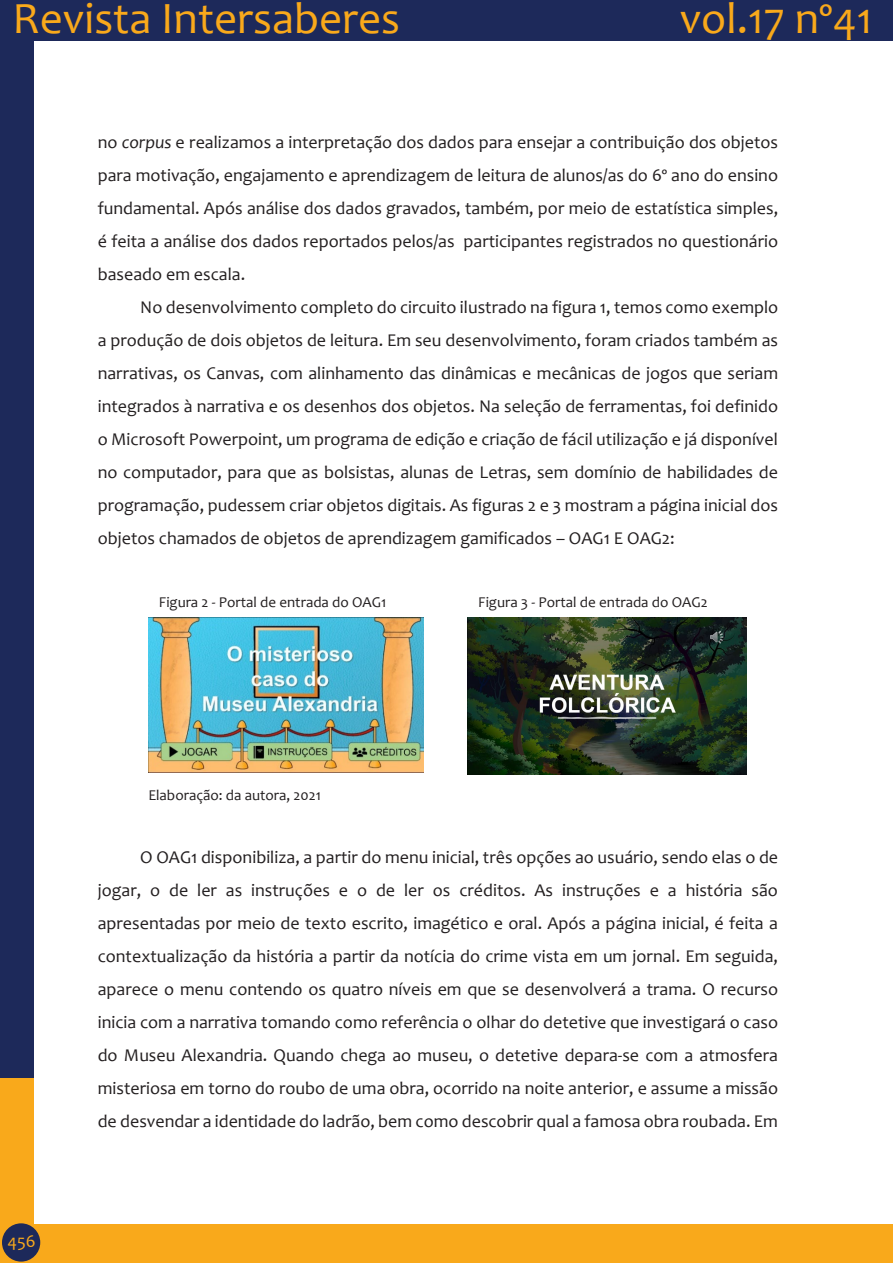
<style>
.page{position:relative;width:893px;height:1263px;background:#fff}
.page>*{position:absolute;margin:0;border:0;box-sizing:border-box;transform-origin:0 0}
.t1{font:45px "Candara";color:#f9a91b}
.t2{font:18px/33px "Candara";color:#231f20;text-align:justify}
.t3{font:18px "Candara";color:#f9a91b}
.t4{font:15px "Candara";color:#231f20}
.s1{font-style:italic}
</style>
<div class="page">
<div style="left:0;top:0;width:33px;height:1081px;background:#1d295a"></div>
<div style="left:0;top:0;width:893px;height:41px;background:#1d295a"></div>
<div style="left:0;top:1078px;width:33px;height:185px;background:#f9a91b"></div>
<div style="left:21px;top:1224px;width:872px;height:39px;background:#f9a91b"></div>
<div style="left:2px;top:1223px;width:38px;height:38px;background:#1d295a;border-radius:50%"></div>
<img style="left:148px;top:618px;width:276px;height:154px">
<img style="left:468px;top:618px;width:278px;height:156px">
<h1 class="t1" style="left:13px;top:-9px;width:389px">Revista Intersaberes</h1>
<h1 class="t1" style="left:680px;top:-9px;width:194px">vol.17 nº41</h1>
<p class="t2" style="left:98px;top:126px;width:682px">no <span class="s1">corpus</span> e realizamos a interpretação dos dados para ensejar a contribuição dos objetos para motivação, engajamento e aprendizagem de leitura de alunos/as do 6º ano do ensino fundamental. Após análise dos dados gravados, também, por meio de estatística simples, é feita a análise dos dados reportados pelos/as participantes registrados no questionário baseado em escala.</p>
<p class="t2" style="left:98px;top:290px;width:682px;text-indent:43px">No desenvolvimento completo do circuito ilustrado na figura 1, temos como exemplo a produção de dois objetos de leitura. Em seu desenvolvimento, foram criados também as narrativas, os Canvas, com alinhamento das dinâmicas e mecânicas de jogos que seriam integrados à narrativa e os desenhos dos objetos. Na seleção de ferramentas, foi definido o Microsoft Powerpoint, um programa de edição e criação de fácil utilização e já disponível no computador, para que as bolsistas, alunas de Letras, sem domínio de habilidades de programação, pudessem criar objetos digitais. As figuras 2 e 3 mostram a página inicial dos objetos chamados de objetos de aprendizagem gamificados – OAG1 E OAG2:</p>
<p class="t4" style="left:159px;top:592px;width:229px">Figura 2 - Portal de entrada do OAG1</p>
<p class="t4" style="left:478px;top:592px;width:231px">Figura 3 - Portal de entrada do OAG2</p>
<p class="t4" style="left:148px;top:785px;width:174px">Elaboração: da autora, 2021</p>
<p class="t3" style="left:8px;top:1229px;width:30px">456</p>
<p class="t2" style="left:98px;top:840px;width:682px;text-indent:43px">O OAG1 disponibiliza, a partir do menu inicial, três opções ao usuário, sendo elas o de jogar, o de ler as instruções e o de ler os créditos. As instruções e a história são apresentadas por meio de texto escrito, imagético e oral. Após a página inicial, é feita a contextualização da história a partir da notícia do crime vista em um jornal. Em seguida, aparece o menu contendo os quatro níveis em que se desenvolverá a trama. O recurso inicia com a narrativa tomando como referência o olhar do detetive que investigará o caso do Museu Alexandria. Quando chega ao museu, o detetive depara-se com a atmosfera misteriosa em torno do roubo de uma obra, ocorrido na noite anterior, e assume a missão de desvendar a identidade do ladrão, bem como descobrir qual a famosa obra roubada. Em</p>
</div>
